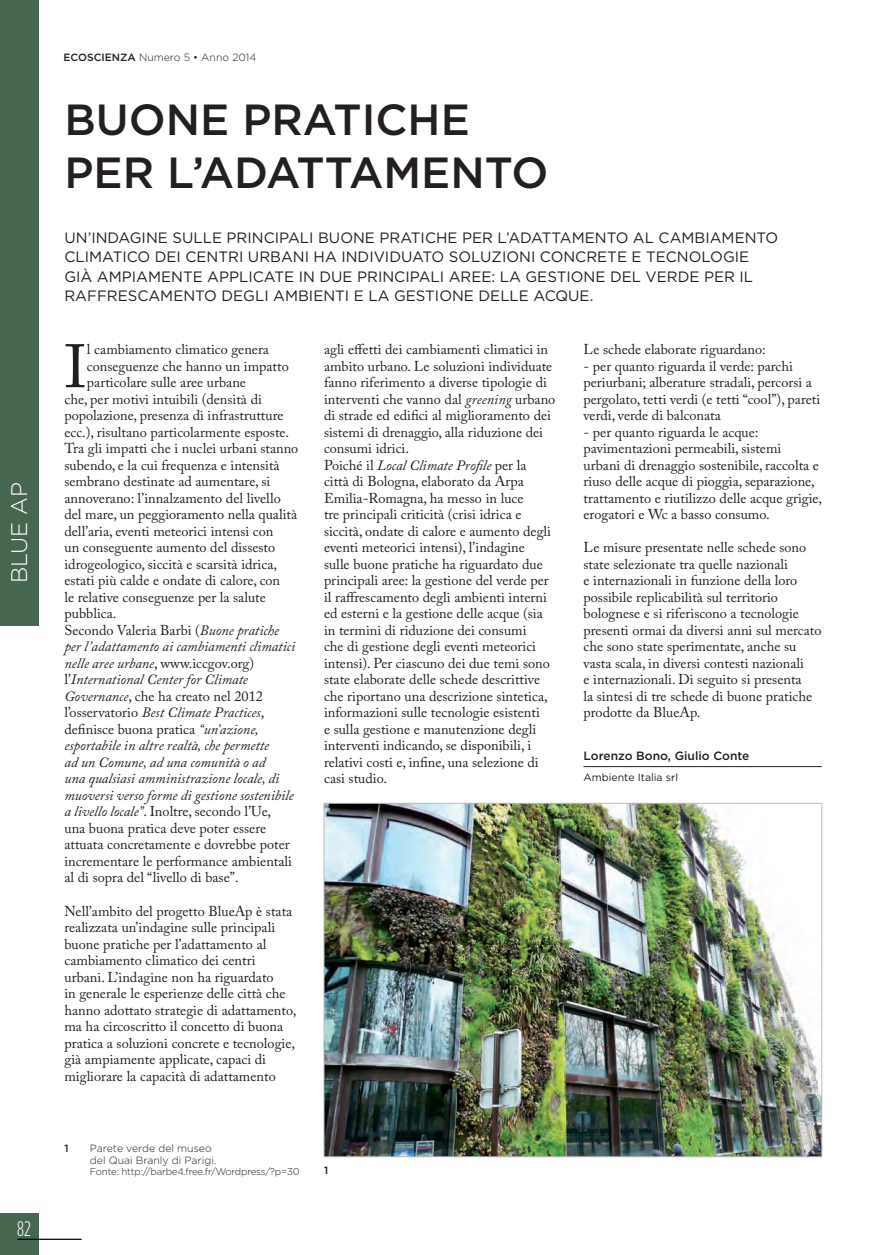
<style>
.page{position:relative;width:885px;height:1255px;background:#fff}
.page>*{position:absolute;margin:0;border:0;box-sizing:border-box;transform-origin:0 0}
.t1{font:60.6px "Adobe Caslon Pro";color:#231f20}
.t2{font:500 43.5px/52.5px "Gotham HTF";color:#231f20}
.t3{font:300 22.5px "Gotham HTF";color:#fff}
.t4{font:300 condensed 21px "Gotham HTF";color:#fff}
.t5{font:15px/19.5px "Gotham HTF";color:#231f20}
.t6{font:14.25px/16.5px "Adobe Caslon Pro";color:#231f20}
.t7{font:italic 14.25px "Adobe Caslon Pro";color:#231f20}
.t8{font:500 12px "Gotham HTF";color:#231f20}
.t9{font:300 10.5px/11.2px "Gotham";color:#231f20}
.t10{font:300 10.5px "Gotham HTF";color:#231f20}
.t11{font:10.5px "Gotham HTF";color:#231f20}
.t12{font:500 10.5px "Gotham";color:#231f20}
.t13{font:500 10.5px "Gotham HTF";color:#231f20}
.t14{font:300 9.75px "Gotham";letter-spacing:-.02em;color:#231f20}
.s1{font-weight:500}
.s2{font-style:italic}
.s3{font-style:normal}
</style>
<div class="page">
<div style="left:0;top:1212px;width:39px;height:42px;background:#476650"></div>
<div style="left:0;top:0;width:39px;height:626px;background:#476650"></div>
<hr style="left:18px;top:1238px;width:63px;height:1px;background:#231f20">
<hr style="left:583px;top:766px;width:238px;height:1px;background:#231f20">
<img style="left:326px;top:805px;width:493px;height:349px">
<h3 class="t3" style="left:7px;top:583px;width:103px;rotate:-90deg">BLUE AP</h3>
<h3 class="t4" style="left:17px;top:1217px;width:15px">82</h3>
<p class="t10" style="left:64px;top:52px;width:194px"><span class="s1">ECOSCIENZA</span> Numero 5 • Anno 2014</p>
<h2 class="t2" style="left:64px;top:92px;width:485px">BUONE PRATICHE<br>PER L’ADATTAMENTO</h2>
<p class="t5" style="left:64px;top:227px;width:715px">UN’INDAGINE SULLE PRINCIPALI BUONE PRATICHE PER L’ADATTAMENTO AL CAMBIAMENTO CLIMATICO DEI CENTRI URBANI HA INDIVIDUATO SOLUZIONI CONCRETE E TECNOLOGIE GIÀ AMPIAMENTE APPLICATE IN DUE PRINCIPALI AREE: LA GESTIONE DEL VERDE PER IL RAFFRESCAMENTO DEGLI AMBIENTI E LA GESTIONE DELLE ACQUE.</p>
<h1 class="t1" style="left:64px;top:331px;width:24px">I</h1>
<p class="t6" style="left:87px;top:341px;width:183px">l cambiamento climatico genera</p>
<p class="t6" style="left:87px;top:357px;width:203px">conseguenze che hanno un impatto</p>
<p class="t6" style="left:87px;top:374px;width:160px">particolare sulle aree urbane</p>
<p class="t6" style="left:64px;top:390px;width:199px">che, per motivi intuibili (densità di</p>
<p class="t6" style="left:64px;top:407px;width:220px">popolazione, presenza di infrastrutture</p>
<p class="t6" style="left:64px;top:423px;width:226px">ecc.), risultano particolarmente esposte.</p>
<p class="t6" style="left:64px;top:440px;width:235px">Tra gli impatti che i nuclei urbani stanno</p>
<p class="t6" style="left:64px;top:456px;width:217px">subendo, e la cui frequenza e intensità</p>
<p class="t6" style="left:64px;top:473px;width:207px">sembrano destinate ad aumentare, si</p>
<p class="t6" style="left:64px;top:489px;width:218px">annoverano: l’innalzamento del livello</p>
<p class="t6" style="left:64px;top:506px;width:234px">del mare, un peggioramento nella qualità</p>
<p class="t6" style="left:64px;top:522px;width:210px">dell’aria, eventi meteorici intensi con</p>
<p class="t6" style="left:64px;top:539px;width:212px">un conseguente aumento del dissesto</p>
<p class="t6" style="left:64px;top:555px;width:214px">idrogeologico, siccità e scarsità idrica,</p>
<p class="t6" style="left:64px;top:572px;width:217px">estati più calde e ondate di calore, con</p>
<p class="t6" style="left:64px;top:588px;width:203px">le relative conseguenze per la salute</p>
<p class="t6" style="left:64px;top:605px;width:54px">pubblica.</p>
<p class="t6" style="left:64px;top:621px;width:216px">Secondo Valeria Barbi (<span class="s2">Buone pratiche</span></p>
<p class="t7" style="left:64px;top:638px;width:232px">per l’adattamento ai cambiamenti climatici</p>
<p class="t6" style="left:64px;top:654px;width:191px"><span class="s2">nelle aree urbane</span>, www.iccgov.org)</p>
<p class="t7" style="left:64px;top:671px;width:185px"><span class="s3">l’</span>International Center for Climate</p>
<p class="t6" style="left:64px;top:687px;width:200px"><span class="s2">Governance</span>, che ha creato nel 2012</p>
<p class="t7" style="left:64px;top:704px;width:201px"><span class="s3">l’osservatorio</span> Best Climate Practices<span class="s3">,</span></p>
<p class="t6" style="left:64px;top:720px;width:196px">definisce buona pratica <span class="s2">“un’azione,</span></p>
<p class="t7" style="left:64px;top:737px;width:206px">esportabile in altre realtà, che permette</p>
<p class="t7" style="left:64px;top:753px;width:202px">ad un Comune, ad una comunità o ad</p>
<p class="t7" style="left:64px;top:770px;width:216px">una qualsiasi amministrazione locale, di</p>
<p class="t7" style="left:64px;top:786px;width:231px">muoversi verso forme di gestione sostenibile</p>
<p class="t6" style="left:64px;top:803px;width:208px"><span class="s2">a livello locale”</span>. Inoltre, secondo l’Ue,</p>
<p class="t6" style="left:64px;top:819px;width:203px">una buona pratica deve poter essere</p>
<p class="t6" style="left:64px;top:836px;width:227px">attuata concretamente e dovrebbe poter</p>
<p class="t6" style="left:64px;top:852px;width:229px">incrementare le performance ambientali</p>
<p class="t6" style="left:64px;top:869px;width:176px">al di sopra del “livello di base”.</p>
<p class="t6" style="left:64px;top:902px;width:233px">Nell’ambito del progetto BlueAp è stata realizzata un’indagine sulle principali buone pratiche per l’adattamento al cambiamento climatico dei centri urbani. L’indagine non ha riguardato<br>in generale le esperienze delle città che hanno adottato strategie di adattamento, ma ha circoscritto il concetto di buona pratica a soluzioni concrete e tecnologie, già ampiamente applicate, capaci di migliorare la capacità di adattamento</p>
<p class="t6" style="left:324px;top:341px;width:233px">agli effetti dei cambiamenti climatici in ambito urbano. Le soluzioni individuate fanno riferimento a diverse tipologie di interventi che vanno dal <span class="s2">greening</span> urbano di strade ed edifici al miglioramento dei sistemi di drenaggio, alla riduzione dei consumi idrici.<br>Poiché il <span class="s2">Local Climate Profile</span> per la<br>città di Bologna, elaborato da Arpa Emilia-Romagna, ha messo in luce<br>tre principali criticità (crisi idrica e siccità, ondate di calore e aumento degli eventi meteorici intensi), l’indagine<br>sulle buone pratiche ha riguardato due principali aree: la gestione del verde per il raffrescamento degli ambienti interni ed esterni e la gestione delle acque (sia in termini di riduzione dei consumi<br>che di gestione degli eventi meteorici intensi). Per ciascuno dei due temi sono state elaborate delle schede descrittive che riportano una descrizione sintetica, informazioni sulle tecnologie esistenti<br>e sulla gestione e manutenzione degli interventi indicando, se disponibili, i relativi costi e, infine, una selezione di casi studio.</p>
<p class="t6" style="left:583px;top:341px;width:184px">Le schede elaborate riguardano:</p>
<p class="t6" style="left:583px;top:357px;width:238px">- per quanto riguarda il verde: parchi periurbani; alberature stradali, percorsi a pergolato, tetti verdi (e tetti “cool”), pareti verdi, verde di balconata</p>
<p class="t6" style="left:583px;top:423px;width:240px">- per quanto riguarda le acque: pavimentazioni permeabili, sistemi<br>urbani di drenaggio sostenibile, raccolta e riuso delle acque di pioggia, separazione, trattamento e riutilizzo delle acque grigie, erogatori e Wc a basso consumo.</p>
<p class="t6" style="left:583px;top:539px;width:239px">Le misure presentate nelle schede sono state selezionate tra quelle nazionali<br>e internazionali in funzione della loro possibile replicabilità sul territorio bolognese e si riferiscono a tecnologie presenti ormai da diversi anni sul mercato che sono state sperimentate, anche su vasta scala, in diversi contesti nazionali<br>e internazionali. Di seguito si presenta<br>la sintesi di tre schede di buone pratiche prodotte da BlueAp.</p>
<p class="t8" style="left:583px;top:749px;width:167px">Lorenzo Bono, Giulio Conte</p>
<p class="t11" style="left:583px;top:771px;width:96px">Ambiente Italia srl</p>
<p class="t12" style="left:64px;top:1142px;width:6px">1</p>
<p class="t9" style="left:90px;top:1142px;width:128px">Parete verde del museo del Quai Branly di Parigi.</p>
<p class="t14" style="left:90px;top:1165px;width:211px">Fonte: http://barbe4.free.fr/Wordpress/?p=30</p>
<p class="t13" style="left:324px;top:1164px;width:6px">1</p>
</div>
